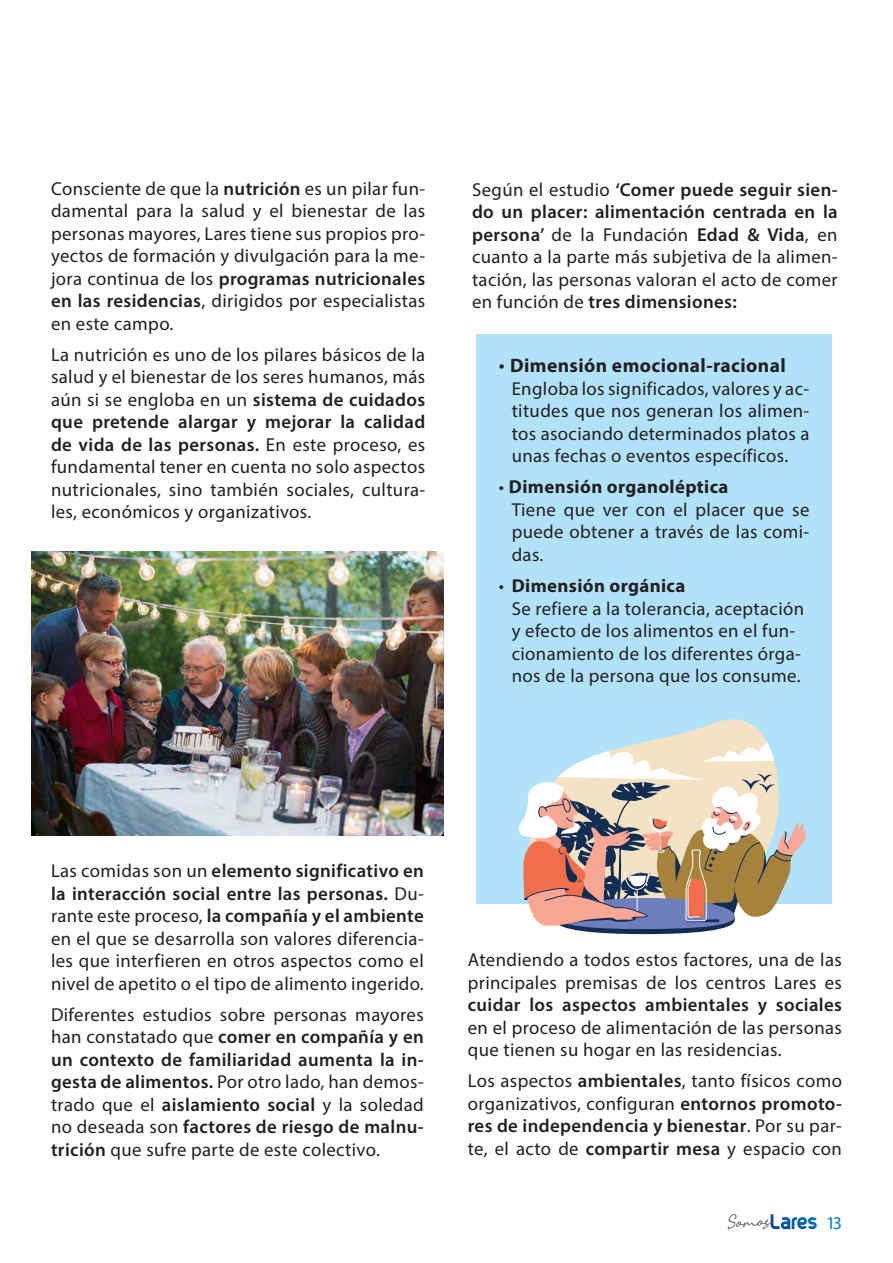
<style>
.page{position:relative;width:893px;height:1263px;background:#fff}
.page>*{position:absolute;margin:0;border:0;box-sizing:border-box;transform-origin:0 0}
.t1{font:700 19.5px "Myriad Pro";letter-spacing:.02em;color:#231f20}
.t2{font:18.75px/22.5px "Myriad Pro";letter-spacing:.02em;color:#231f20;text-align:justify}
.t3{font:600 18.75px "Myriad Pro";letter-spacing:.02em;color:#231f20}
.t4{font:18px "Myriad Pro";color:#0079c2}
.s1{font-weight:600}
.s2{font-weight:400;font-size:21px}
.s3{font-weight:700}
</style>
<div class="page">
<svg style="left:728px;top:1214px;width:89px;height:15px"></svg>
<div style="left:476px;top:334px;width:355px;height:570px;background:#b0e2f9"></div>
<img style="left:31px;top:551px;width:413px;height:285px">
<svg style="left:642px;top:719px;width:126px;height:24px;fill:#f4e2c5"></svg>
<svg style="left:519px;top:743px;width:287px;height:191px"></svg>
<p class="t2" style="left:51px;top:177px;width:376px">Consciente de que la <span class="s1">nutrición</span> es un pilar fun&shy;damental para la salud y el bienestar de las personas mayores, Lares tiene sus propios pro&shy;yectos de formación y divulgación para la me&shy;jora continua de los <span class="s1">programas nutricionales en las residencias</span>, dirigidos por especialistas en este campo.</p>
<p class="t2" style="left:51px;top:343px;width:376px">La nutrición es uno de los pilares básicos de la salud y el bienestar de los seres humanos, más aún si se engloba en un <span class="s1">sistema de cuidados que pretende alargar y mejorar la calidad de vida de las personas.</span> En este proceso, es fundamental tener en cuenta no solo aspectos nutricionales, sino también sociales, cultura&shy;les, económicos y organizativos.</p>
<p class="t2" style="left:472px;top:178px;width:367px">Según el estudio <span class="s1">‘Comer puede seguir sien&shy;do un placer: alimentación centrada en la persona’</span> de la Fundación <span class="s1">Edad &amp; Vida</span>, en cuanto a la parte más subjetiva de la alimen&shy;tación, las personas valoran el acto de comer en función de <span class="s1">tres dimensiones:</span></p>
<p class="t1" style="left:499px;top:352px;width:288px"><span class="s2">•</span> Dimensión emocional-racional</p>
<p class="t2" style="left:512px;top:377px;width:299px">Engloba los significados, valores y ac&shy;titudes que nos generan los alimen&shy;tos asociando determinados platos a unas fechas o eventos específicos.</p>
<p class="t2" style="left:512px;top:476px;width:299px;text-align:left;text-indent:-13px">• <span class="s3">Dimensión organoléptica<br></span>Tiene que ver con el placer que se puede obtener a través de las comi&shy;das.</p>
<p class="t2" style="left:512px;top:574px;width:294px;text-align:left;text-indent:-13px">• <span class="s3">Dimensión orgánica<br></span>Se refiere a la tolerancia, aceptación y efecto de los alimentos en el fun&shy;cionamiento de los diferentes órga&shy;nos de la persona que los consume.</p>
<p class="t2" style="left:51px;top:859px;width:374px">Las comidas son un <span class="s1">elemento significativo en la interacción social entre las personas.</span> Du&shy;rante este proceso, <span class="s1">la compañía y el ambiente </span>en el que se desarrolla son valores diferencia&shy;les que interfieren en otros aspectos como el nivel de apetito o el tipo de alimento ingerido.</p>
<p class="t2" style="left:51px;top:1003px;width:374px">Diferentes estudios sobre personas mayores han constatado que <span class="s1">comer en compañía y en un contexto de familiaridad aumenta la in&shy;gesta de alimentos.</span> Por otro lado, han demos&shy;trado que el <span class="s1">aislamiento social</span> y la soledad no deseada son <span class="s1">factores de riesgo de malnu&shy;trición</span> que sufre parte de este colectivo.</p>
<p class="t2" style="left:468px;top:949px;width:376px">Atendiendo a todos estos factores, una de las principales premisas de los centros Lares es</p>
<p class="t3" style="left:468px;top:993px;width:376px">cuidar los aspectos ambientales y sociales</p>
<p class="t2" style="left:468px;top:1016px;width:376px">en el proceso de alimentación de las personas que tienen su hogar en las residencias.</p>
<p class="t2" style="left:468px;top:1070px;width:376px">Los aspectos <span class="s1">ambientales</span>, tanto físicos como organizativos, configuran <span class="s1">entornos promoto&shy;res de independencia y bienestar</span>. Por su par&shy;te, el acto de <span class="s1">compartir mesa</span> y espacio con</p>
<p class="t4" style="left:826px;top:1212px;width:17px">13</p>
</div>
